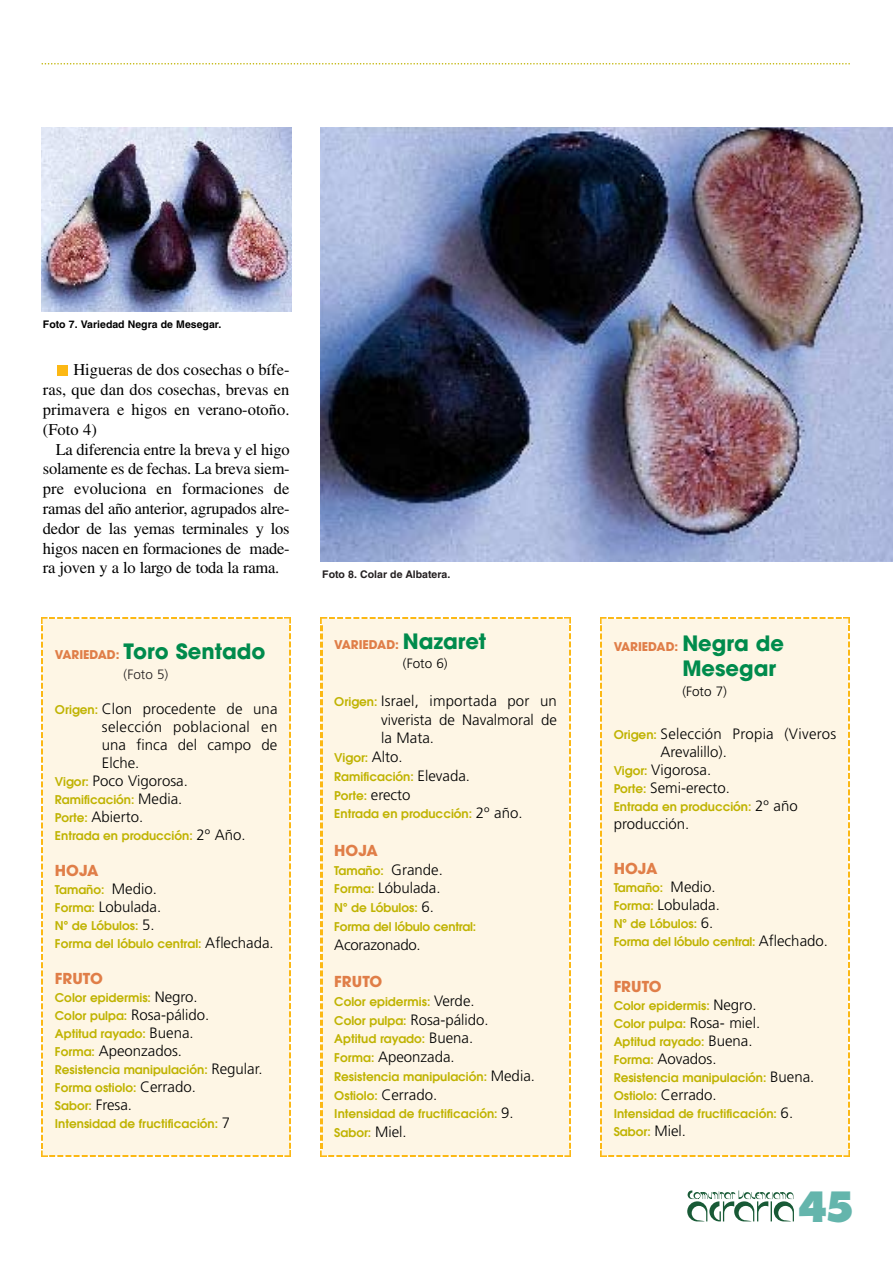
<style>
.page{position:relative;width:893px;height:1262px;background:#fff}
.page>*{position:absolute;margin:0;border:0;box-sizing:border-box;transform-origin:0 0}
.t1{font:800 40.5px "Futura";color:#64b5ac;scale:.9 1}
.t2{font:700 21px "Avant Garde";color:#008b4c}
.t3{font:16.5px/19.8px "Times";letter-spacing:-.005em;color:#000;text-align:justify}
.t4{font:300 15px/18.8px "Frutiger";color:#000;text-align:justify}
.t5{font:300 15px "Frutiger";letter-spacing:.02em;color:#000}
.t6{font:700 15px "Avant Garde";color:#e07e48}
.t7{font:300 13.5px "Frutiger";color:#000}
.t8{font:300 13.5px "Frutiger";color:#231f20}
.t9{font:600 12px/18px "Avant Garde";color:#c0b301}
.t10{font:700 12px "Avant Garde";color:#e07e48}
.t11{font:700 10.5px "Helvetica";color:#000}
.t12{font:700 10.5px "Helvetica";color:#231f20}
.s1{font-size:12px;color:#e07e48}
.s2{font-family:"Avant Garde";font-weight:600;font-size:12px;color:#c0b301}
.s3{font-family:"Frutiger";font-weight:300;font-size:15px;color:#000}
.s4{font-size:21px;color:#008b4c}
</style>
<div class="page">
<svg style="left:687px;top:1190px;width:107px;height:31px"></svg>
<svg style="left:42px;top:63px;width:807px;height:1px"></svg>
<div style="left:43px;top:619px;width:246px;height:536px;background:#fef6e5"></div>
<svg style="left:41px;top:617px;width:9px;height:6px"></svg>
<img style="left:50px;top:617px;width:235px;height:2px">
<svg style="left:285px;top:617px;width:6px;height:9px"></svg>
<img style="left:289px;top:626px;width:2px;height:524px">
<svg style="left:283px;top:1150px;width:8px;height:6px"></svg>
<img style="left:47px;top:1155px;width:236px;height:1px">
<svg style="left:41px;top:1148px;width:6px;height:8px"></svg>
<img style="left:41px;top:623px;width:2px;height:525px">
<div style="left:322px;top:619px;width:247px;height:536px;background:#fef6e5"></div>
<svg style="left:321px;top:617px;width:7px;height:6px"></svg>
<img style="left:329px;top:617px;width:234px;height:2px">
<svg style="left:564px;top:617px;width:6px;height:9px"></svg>
<img style="left:569px;top:626px;width:1px;height:523px">
<svg style="left:562px;top:1150px;width:8px;height:6px"></svg>
<img style="left:327px;top:1155px;width:235px;height:1px">
<svg style="left:321px;top:1148px;width:6px;height:8px"></svg>
<img style="left:321px;top:623px;width:1px;height:525px">
<div style="left:601px;top:619px;width:247px;height:536px;background:#fef6e5"></div>
<svg style="left:600px;top:617px;width:7px;height:6px"></svg>
<img style="left:608px;top:617px;width:234px;height:2px">
<svg style="left:843px;top:617px;width:6px;height:9px"></svg>
<img style="left:848px;top:626px;width:1px;height:523px">
<svg style="left:841px;top:1150px;width:8px;height:6px"></svg>
<img style="left:606px;top:1155px;width:235px;height:1px">
<svg style="left:600px;top:1148px;width:6px;height:8px"></svg>
<img style="left:600px;top:623px;width:1px;height:525px">
<div style="left:57px;top:365px;width:11px;height:10px;background:#fcb814"></div>
<img style="left:41px;top:128px;width:250px;height:183px">
<img style="left:321px;top:128px;width:571px;height:433px">
<p class="t11" style="left:43px;top:320px;width:180px">Foto 7. Variedad Negra de Mesegar.</p>
<h3 class="t3" style="left:43px;top:361px;width:248px;text-indent:30px">Higueras de dos cosechas o bífe&shy;ras, que dan dos cosechas, brevas en primavera e higos en verano-otoño. (Foto 4)</h3>
<p class="t3" style="left:43px;top:441px;width:248px;text-indent:13px">La diferencia entre la breva y el higo solamente es de fechas. La breva siem&shy;pre evoluciona en formaciones de ramas del año anterior, agrupados alre&shy;dedor de las yemas terminales y los higos nacen en formaciones de made&shy;ra joven y a lo largo de toda la rama.</p>
<h2 class="t2" style="left:55px;top:643px;width:212px"><span class="s1">VARIEDAD:</span> Toro Sentado</h2>
<p class="t8" style="left:124px;top:668px;width:46px">(Foto 5)</p>
<p class="t4" style="left:55px;top:700px;width:224px"><span class="s2">Origen:</span> Clon procedente de una</p>
<p class="t5" style="left:102px;top:720px;width:177px">selección poblacional en</p>
<p class="t4" style="left:102px;top:736px;width:177px">una finca del campo de</p>
<p class="t4" style="left:102px;top:754px;width:39px">Elche.</p>
<p class="t4" style="left:55px;top:772px;width:134px"><span class="s2">Vigor:</span> Poco Vigorosa.</p>
<p class="t9" style="left:55px;top:791px;width:129px">Ramificación: <span class="s3">Media.</span></p>
<p class="t4" style="left:55px;top:808px;width:90px"><span class="s2">Porte:</span> Abierto.</p>
<p class="t9" style="left:55px;top:827px;width:192px">Entrada en producción: <span class="s3">2º Año.</span></p>
<p class="t6" style="left:55px;top:865px;width:45px">HOJA</p>
<p class="t9" style="left:55px;top:881px;width:103px">Tamaño: <span class="s3">Medio.</span></p>
<p class="t4" style="left:55px;top:898px;width:108px"><span class="s2">Forma:</span> Lobulada.</p>
<p class="t9" style="left:55px;top:917px;width:220px">Nº de Lóbulos: <span class="s3">5.<br></span>Forma del lóbulo central: <span class="s3">Aflechada.</span></p>
<p class="t6" style="left:55px;top:973px;width:50px">FRUTO</p>
<p class="t9" style="left:55px;top:989px;width:144px">Color epidermis: <span class="s3">Negro.</span></p>
<p class="t4" style="left:55px;top:1006px;width:156px"><span class="s2">Color pulpa:</span> Rosa-pálido.</p>
<p class="t9" style="left:55px;top:1025px;width:140px">Aptitud rayado: <span class="s3">Buena.</span></p>
<p class="t4" style="left:55px;top:1042px;width:129px"><span class="s2">Forma:</span> Apeonzados.</p>
<p class="t9" style="left:55px;top:1061px;width:209px">Resistencia manipulación: <span class="s3">Regular.<br></span>Forma ostiolo: <span class="s3">Cerrado.<br></span>Sabor: <span class="s3">Fresa.<br></span>Intensidad de fructificación: <span class="s3">7</span></p>
<p class="t12" style="left:322px;top:570px;width:129px">Foto 8. Colar de Albatera.</p>
<p class="t10" style="left:334px;top:640px;width:153px">VARIEDAD: <span class="s4">Nazaret</span></p>
<p class="t7" style="left:403px;top:658px;width:46px">(Foto 6)</p>
<p class="t4" style="left:381px;top:692px;width:177px;text-indent:-47px"><span class="s2">Origen:</span> Israel, importada por un viverista de Navalmoral de la Mata.</p>
<p class="t9" style="left:334px;top:749px;width:190px;line-height:18.8px">Vigor: <span class="s3">Alto.<br></span>Ramificación: <span class="s3">Elevada.<br></span>Porte: <span class="s3">erecto<br></span>Entrada en producción: <span class="s3">2º año.</span></p>
<p class="t6" style="left:334px;top:844px;width:45px">HOJA</p>
<p class="t9" style="left:334px;top:862px;width:110px">Tamaño: <span class="s3">Grande.</span></p>
<p class="t4" style="left:334px;top:880px;width:108px"><span class="s2">Forma:</span> Lóbulada.</p>
<p class="t9" style="left:334px;top:899px;width:143px;line-height:18.8px">Nº de Lóbulos: <span class="s3">6.<br></span>Forma del lóbulo central:</p>
<p class="t4" style="left:334px;top:936px;width:88px">Acorazonado.</p>
<p class="t6" style="left:334px;top:976px;width:50px">FRUTO</p>
<p class="t9" style="left:334px;top:993px;width:142px">Color epidermis: <span class="s3">Verde.</span></p>
<p class="t4" style="left:334px;top:1011px;width:156px"><span class="s2">Color pulpa:</span> Rosa-pálido.</p>
<p class="t9" style="left:334px;top:1031px;width:140px">Aptitud rayado: <span class="s3">Buena.</span></p>
<p class="t4" style="left:334px;top:1048px;width:122px"><span class="s2">Forma:</span> Apeonzada.</p>
<p class="t9" style="left:334px;top:1068px;width:202px;line-height:18.8px">Resistencia manipulación: <span class="s3">Media.<br></span>Ostiolo: <span class="s3">Cerrado.<br></span>Intensidad de fructificación: <span class="s3">9.<br></span>Sabor: <span class="s3">Miel.</span></p>
<p class="t10" style="left:613px;top:641px;width:172px">VARIEDAD: <span class="s4">Negra de</span></p>
<h2 class="t2" style="left:682px;top:660px;width:95px">Mesegar</h2>
<p class="t7" style="left:682px;top:685px;width:46px">(Foto 7)</p>
<p class="t5" style="left:613px;top:728px;width:224px"><span class="s2">Origen:</span> Selección Propia (Viveros</p>
<p class="t4" style="left:660px;top:744px;width:68px">Arevalillo).</p>
<p class="t4" style="left:613px;top:762px;width:99px"><span class="s2">Vigor:</span> Vigorosa.</p>
<p class="t4" style="left:613px;top:780px;width:118px"><span class="s2">Porte:</span> Semi-erecto.</p>
<p class="t9" style="left:613px;top:799px;width:185px">Entrada en producción: <span class="s3">2º año</span></p>
<p class="t4" style="left:613px;top:816px;width:77px">producción.</p>
<p class="t6" style="left:613px;top:863px;width:45px">HOJA</p>
<p class="t9" style="left:613px;top:879px;width:103px">Tamaño: <span class="s3">Medio.</span></p>
<p class="t4" style="left:613px;top:896px;width:108px"><span class="s2">Forma:</span> Lobulada.</p>
<p class="t9" style="left:613px;top:915px;width:216px">Nº de Lóbulos: <span class="s3">6.<br></span>Forma del lóbulo central: <span class="s3">Aflechado.</span></p>
<p class="t6" style="left:613px;top:980px;width:50px">FRUTO</p>
<p class="t9" style="left:613px;top:998px;width:148px">Color epidermis: <span class="s3">Negro.<br></span>Color pulpa: <span class="s3">Rosa- miel.<br></span>Aptitud rayado: <span class="s3">Buena.</span></p>
<p class="t4" style="left:613px;top:1051px;width:104px"><span class="s2">Forma:</span> Aovados.</p>
<p class="t9" style="left:613px;top:1070px;width:202px">Resistencia manipulación: <span class="s3">Buena.<br></span>Ostiolo: <span class="s3">Cerrado.<br></span>Intensidad de fructificación: <span class="s3">6.<br></span>Sabor: <span class="s3">Miel.</span></p>
<h1 class="t1" style="left:797px;top:1189px;width:65px">45</h1>
</div>
